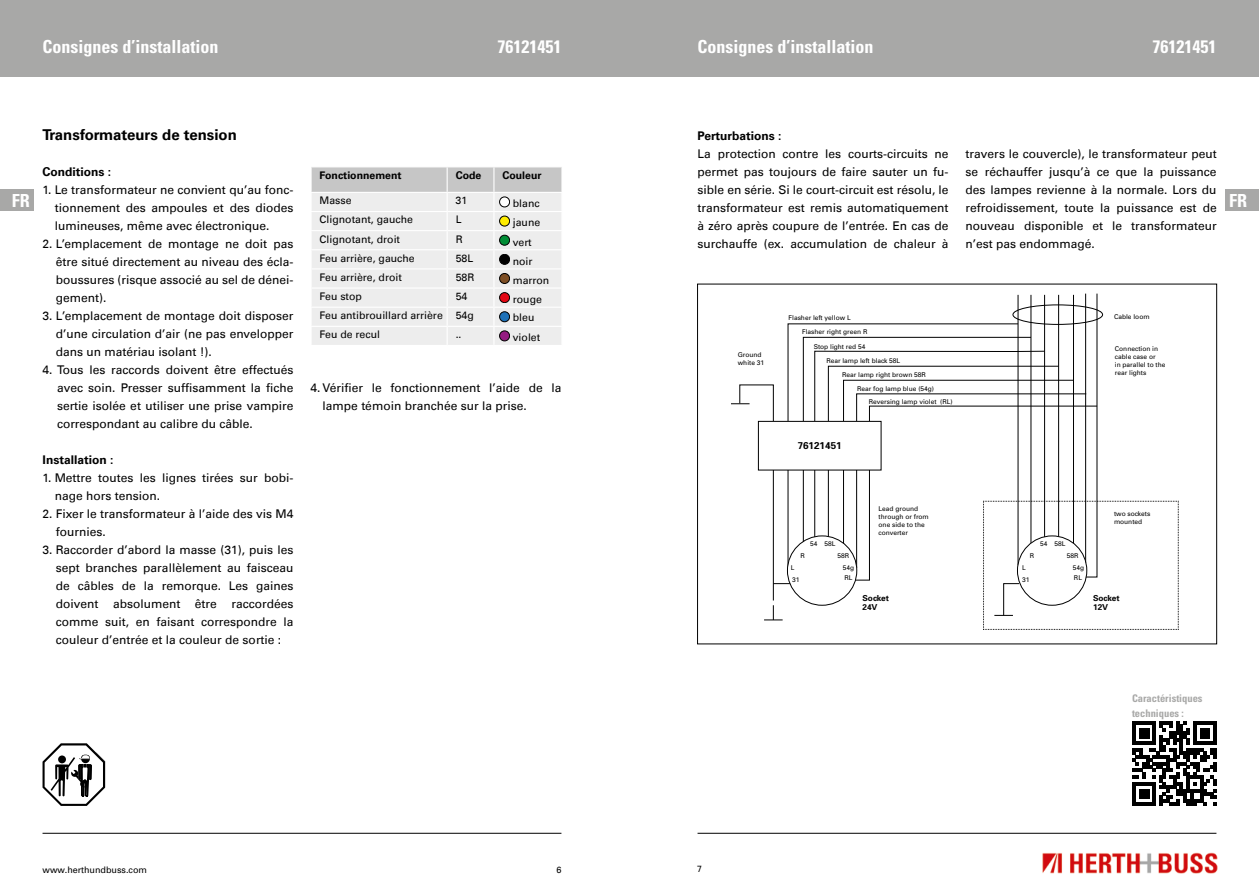
<style>
.page{position:relative;width:1259px;height:893px;background:#fff}
.page>*{position:absolute;margin:0;border:0;box-sizing:border-box;transform-origin:0 0}
.t1{font:700 condensed 18px "Univers";color:#fff}
.t2{font:700 15px "Univers Com 65";color:#000}
.t3{font:12px/18px "Univers Com 55 Roman";color:#000;text-align:justify}
.t4{font:700 12px "Univers Com 65";color:#000}
.t5{font:10.5px "Univers Com 55 Roman";color:#000}
.t6{font:700 condensed 10.5px/15.1px "Univers";color:#a8a8a7}
.t7{font:700 10.5px "Univers Com 65";color:#000}
.t8{font:700 9.9px "Univers";color:#000}
.t9{font:9px "Univers";color:#000}
.t10{font:700 8.25px/9.9px "Univers";color:#000}
.t11{font:6.6px/7.9px "Univers";color:#000}
</style>
<div class="page">
<div style="left:0;top:0;width:629px;height:77px;background:#a8a8a7"></div>
<div style="left:629px;top:0;width:630px;height:77px;background:#a8a8a7"></div>
<img style="left:1042px;top:852px;width:176px;height:22px">
<hr style="left:43px;top:833px;width:518px;height:1px;background:#000">
<hr style="left:697px;top:833px;width:519px;height:1px;background:#000">
<svg style="left:43px;top:743px;width:62px;height:63px"></svg>
<div style="left:1225px;top:189px;width:34px;height:21px;background:#a8a8a7"></div>
<div style="left:0;top:189px;width:34px;height:21px;background:#a8a8a7"></div>
<svg style="left:311px;top:167px;width:251px;height:178px;background:#e8e8e8"></svg>
<div style="left:499px;top:197px;width:10px;height:10px;background:#fff;border-radius:50%"></div>
<div style="left:499px;top:197px;width:11px;height:10px;border:1px solid #000;border-radius:50%"></div>
<div style="left:499px;top:216px;width:10px;height:10px;background:#ffed00;border-radius:50%"></div>
<div style="left:499px;top:216px;width:11px;height:10px;border:1px solid #000;border-radius:50%"></div>
<div style="left:499px;top:235px;width:10px;height:10px;background:#008d36;border-radius:50%"></div>
<div style="left:499px;top:235px;width:11px;height:11px;border:1px solid #000;border-radius:50%"></div>
<div style="left:499px;top:254px;width:10px;height:10px;background:#000;border-radius:50%"></div>
<div style="left:499px;top:254px;width:11px;height:11px;border:1px solid #000;border-radius:50%"></div>
<div style="left:499px;top:273px;width:10px;height:10px;background:#7d4e24;border-radius:50%"></div>
<div style="left:499px;top:273px;width:11px;height:11px;border:1px solid #000;border-radius:50%"></div>
<div style="left:499px;top:293px;width:10px;height:10px;background:#e30613;border-radius:50%"></div>
<div style="left:499px;top:292px;width:11px;height:11px;border:1px solid #000;border-radius:50%"></div>
<div style="left:499px;top:312px;width:10px;height:10px;background:#1d71b8;border-radius:50%"></div>
<div style="left:499px;top:311px;width:11px;height:11px;border:1px solid #000;border-radius:50%"></div>
<div style="left:499px;top:331px;width:10px;height:10px;background:#951b81;border-radius:50%"></div>
<div style="left:499px;top:331px;width:11px;height:10px;border:1px solid #000;border-radius:50%"></div>
<svg style="left:1132px;top:721px;width:84px;height:85px"></svg>
<svg style="left:802px;top:336px;width:12px;height:206px"></svg>
<svg style="left:731px;top:384px;width:61px;height:236px"></svg>
<svg style="left:814px;top:294px;width:365px;height:336px"></svg>
<div style="left:787px;top:536px;width:70px;height:69px;background:#fff;border-radius:50%"></div>
<div style="left:787px;top:535px;width:70px;height:71px;border:1px solid #000;border-radius:50%"></div>
<div style="left:1017px;top:536px;width:69px;height:69px;background:#fff;border-radius:50%"></div>
<div style="left:1017px;top:535px;width:70px;height:71px;border:1px solid #000;border-radius:50%"></div>
<div style="left:1012px;top:304px;width:91px;height:21px;border:1px solid #000;border-radius:50%"></div>
<div style="left:758px;top:421px;width:123px;height:49px;background:#fff"></div>
<div style="left:758px;top:421px;width:123px;height:49px;border:1px solid #000"></div>
<h1 class="t1" style="left:43px;top:35px;width:178px">Consignes d’installation</h1>
<h1 class="t1" style="left:497px;top:35px;width:65px">76121451</h1>
<h1 class="t1" style="left:697px;top:35px;width:178px">Consignes d’installation</h1>
<h1 class="t1" style="left:1152px;top:35px;width:65px">76121451</h1>
<p class="t2" style="left:43px;top:126px;width:196px">Transformateurs de tension</p>
<p class="t4" style="left:43px;top:164px;width:70px">Conditions :</p>
<p class="t3" style="left:55px;top:181px;width:240px;text-indent:-12px">1. Le transformateur ne convient qu’au fonc&shy;tionnement des ampoules et des diodes lumineuses, même avec électronique.</p>
<p class="t3" style="left:56px;top:235px;width:239px;text-indent:-13px">2. L’emplacement de montage ne doit pas être situé directement au niveau des écla&shy;boussures (risque associé au sel de dénei&shy;gement).</p>
<p class="t3" style="left:56px;top:307px;width:239px;text-indent:-13px">3. L’emplacement de montage doit disposer d’une circulation d’air (ne pas envelopper dans un matériau isolant !).</p>
<p class="t3" style="left:57px;top:361px;width:238px;text-indent:-15px">4. Tous les raccords doivent être effectués avec soin. Presser suffisamment la fiche sertie isolée et utiliser une prise vampire correspondant au calibre du câble.</p>
<p class="t4" style="left:43px;top:452px;width:72px">Installation :</p>
<p class="t3" style="left:55px;top:469px;width:240px;text-indent:-12px">1. Mettre toutes les lignes tirées sur bobi&shy;nage hors tension.</p>
<p class="t3" style="left:56px;top:505px;width:239px;text-indent:-13px">2. Fixer le transformateur à l’aide des vis M4 fournies.</p>
<p class="t3" style="left:56px;top:541px;width:239px;text-indent:-13px">3. Raccorder d’abord la masse (31), puis les sept branches parallèlement au faisceau de câbles de la remorque. Les gaines doivent absolument être raccordées comme suit, en faisant correspondre la couleur d’entrée et la couleur de sortie :</p>
<p class="t4" style="left:697px;top:128px;width:85px">Perturbations :</p>
<p class="t3" style="left:697px;top:145px;width:253px">La protection contre les courts-circuits ne permet pas toujours de faire sauter un fu&shy;sible en série. Si le court-circuit est résolu, le transformateur est remis automatiquement à zéro après coupure de l’entrée. En cas de surchauffe (ex. accumulation de chaleur à</p>
<p class="t3" style="left:965px;top:145px;width:252px">travers le couvercle), le transformateur peut se réchauffer jusqu’à ce que la puissance des lampes revienne à la normale. Lors du refroidissement, toute la puissance est de nouveau disponible et le transformateur n’est pas endommagé.</p>
<p class="t7" style="left:319px;top:169px;width:84px">Fonctionnement</p>
<p class="t7" style="left:456px;top:169px;width:27px">Code</p>
<p class="t7" style="left:502px;top:169px;width:41px">Couleur</p>
<p class="t5" style="left:319px;top:194px;width:33px">Masse</p>
<p class="t5" style="left:456px;top:194px;width:13px">31</p>
<p class="t5" style="left:513px;top:197px;width:28px">blanc</p>
<p class="t5" style="left:319px;top:213px;width:95px">Clignotant, gauche</p>
<p class="t5" style="left:456px;top:213px;width:7px">L</p>
<p class="t5" style="left:513px;top:216px;width:29px">jaune</p>
<p class="t5" style="left:319px;top:232px;width:82px">Clignotant, droit</p>
<p class="t5" style="left:456px;top:232px;width:9px">R</p>
<p class="t5" style="left:513px;top:235px;width:20px">vert</p>
<p class="t5" style="left:319px;top:252px;width:97px">Feu arrière, gauche</p>
<p class="t5" style="left:456px;top:252px;width:19px">58L</p>
<p class="t5" style="left:513px;top:255px;width:21px">noir</p>
<p class="t5" style="left:319px;top:271px;width:84px">Feu arrière, droit</p>
<p class="t5" style="left:456px;top:271px;width:20px">58R</p>
<p class="t5" style="left:513px;top:274px;width:38px">marron</p>
<p class="t5" style="left:319px;top:290px;width:44px">Feu stop</p>
<p class="t5" style="left:456px;top:290px;width:13px">54</p>
<h1 class="t1" style="left:12px;top:189px;width:19px">FR</h1>
<h1 class="t1" style="left:1229px;top:189px;width:19px">FR</h1>
<p class="t5" style="left:513px;top:293px;width:31px">rouge</p>
<p class="t5" style="left:319px;top:309px;width:156px">Feu antibrouillard arrière 54g</p>
<p class="t5" style="left:513px;top:310px;width:23px">bleu</p>
<p class="t5" style="left:319px;top:328px;width:62px">Feu de recul</p>
<p class="t5" style="left:456px;top:328px;width:7px">..</p>
<p class="t5" style="left:513px;top:331px;width:29px">violet</p>
<p class="t11" style="left:1114px;top:312px;width:37px">Cable loom</p>
<p class="t11" style="left:1115px;top:345px;width:52px">Connection in cable case or<br>in parallel to the rear lights</p>
<p class="t11" style="left:802px;top:311px;width:67px;line-height:14.2px;text-indent:-14px">Flasher left yellow L<br>Flasher right green R</p>
<p class="t11" style="left:813px;top:343px;width:53px">Stop light red 54</p>
<p class="t11" style="left:826px;top:356px;width:75px">Rear lamp left black 58L</p>
<p class="t11" style="left:842px;top:370px;width:85px">Rear lamp right brown 58R</p>
<p class="t11" style="left:857px;top:384px;width:78px">Rear fog lamp blue (54g)</p>
<p class="t11" style="left:738px;top:351px;width:28px">Ground white 31</p>
<p class="t3" style="left:323px;top:379px;width:240px;text-indent:-12px">4. Vérifier le fonctionnement l’aide de la lampe témoin branchée sur la prise.</p>
<p class="t11" style="left:868px;top:397px;width:85px">Reversing lamp violet (RL)</p>
<p class="t8" style="left:798px;top:439px;width:45px">76121451</p>
<p class="t11" style="left:878px;top:504px;width:52px">Lead ground through or from one side to the converter</p>
<p class="t11" style="left:1114px;top:509px;width:38px">two sockets mounted</p>
<p class="t11" style="left:810px;top:540px;width:27px">54 58L</p>
<p class="t11" style="left:1040px;top:540px;width:27px">54 58L</p>
<p class="t11" style="left:800px;top:552px;width:6px">R</p>
<p class="t11" style="left:843px;top:550px;width:13px;line-height:11.6px;text-indent:-5px">58R<br>54g</p>
<p class="t11" style="left:1029px;top:552px;width:6px">R</p>
<p class="t11" style="left:1073px;top:550px;width:13px;line-height:11.6px;text-indent:-6px">58R<br>54g</p>
<p class="t11" style="left:791px;top:563px;width:5px">L</p>
<p class="t11" style="left:1022px;top:563px;width:5px">L</p>
<p class="t11" style="left:844px;top:574px;width:10px">RL</p>
<p class="t11" style="left:1074px;top:574px;width:10px">RL</p>
<p class="t11" style="left:792px;top:575px;width:9px">31</p>
<p class="t11" style="left:1022px;top:575px;width:9px">31</p>
<p class="t10" style="left:862px;top:592px;width:28px">Socket<br>24V</p>
<p class="t10" style="left:1093px;top:592px;width:28px">Socket<br>12V</p>
<p class="t9" style="left:43px;top:864px;width:106px">www.herthundbuss.com</p>
<p class="t9" style="left:556px;top:864px;width:7px">6</p>
<p class="t9" style="left:697px;top:864px;width:7px">7</p>
<p class="t6" style="left:1132px;top:690px;width:72px">Caractéristiques techniques :</p>
</div>
